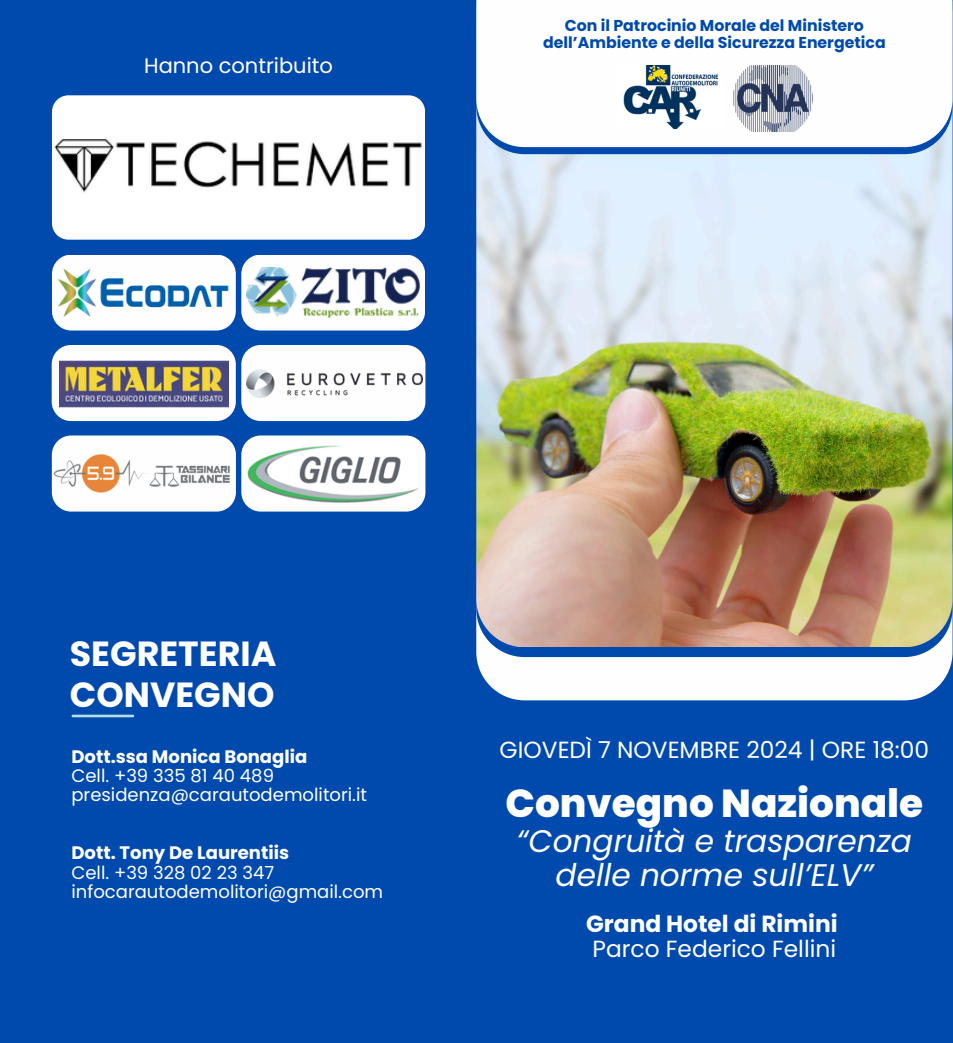
<style>
.page{position:relative;width:953px;height:1043px;background:#fff}
.page>*{position:absolute;margin:0;border:0;box-sizing:border-box;transform-origin:0 0}
.t1{font:800 39.02px "Poppins";color:#fff}
.t2{font:700 34.82px/41.5px "Poppins";color:#fff}
.t3{font:italic 31.15px/33.8px "Poppins";color:#fff;text-align:center}
.t4{font:23.28px/24.8px "Poppins";color:#fff}
.t5{font:21px "Poppins";color:#fff}
.t6{font:18.03px/19.2px "Poppins";color:#fff}
.t7{font:700 15.75px/17.2px "Poppins";color:#004aad;text-align:center}
.s1{font-weight:700}
</style>
<div class="page">
<div style="left:0;top:0;width:953px;height:1042px;background:#004aad"></div>
<div style="left:476px;top:657px;width:476px;height:43px;background:#fefefe"></div>
<svg style="left:476px;top:646px;width:476px;height:11px"></svg>
<img style="left:476px;top:154px;width:476px;height:492px">
<svg style="left:476px;top:147px;width:476px;height:7px"></svg>
<div style="left:476px;top:0;width:476px;height:147px;background:#fefefe"></div>
<img style="left:616px;top:65px;width:108px;height:63px">
<img style="left:734px;top:65px;width:78px;height:66px">
<img style="left:52px;top:95px;width:373px;height:144px">
<div style="left:52px;top:254px;width:184px;height:76px;background:#fefefe;border-radius:19px"></div>
<img style="left:58px;top:268px;width:171px;height:49px">
<div style="left:241px;top:254px;width:184px;height:76px;background:#fefefe;border-radius:19px"></div>
<div style="left:52px;top:345px;width:184px;height:76px;background:#fefefe;border-radius:19px"></div>
<img style="left:246px;top:267px;width:174px;height:50px">
<img style="left:59px;top:360px;width:169px;height:48px">
<hr style="left:73px;top:714px;width:60px;height:3px;background:#b7e0eb">
<div style="left:241px;top:345px;width:184px;height:76px;background:#fefefe;border-radius:19px"></div>
<div style="left:52px;top:435px;width:184px;height:76px;background:#fefefe;border-radius:19px"></div>
<div style="left:241px;top:435px;width:184px;height:76px;background:#fefefe;border-radius:19px"></div>
<img style="left:54px;top:454px;width:176px;height:38px">
<img style="left:246px;top:443px;width:176px;height:60px;border-radius:30px">
<img style="left:246px;top:369px;width:176px;height:29px">
<p class="t5" style="left:144px;top:50px;width:190px">Hanno contribuito</p>
<h4 class="t7" style="left:543px;top:17px;width:344px">Con il Patrocinio Morale del Ministero dell’Ambiente e della Sicurezza Energetica</h4>
<h2 class="t2" style="left:70px;top:632px;width:208px">SEGRETERIA<br>CONVEGNO</h2>
<p class="t6" style="left:71px;top:746px;width:297px"><span class="s1">Dott.ssa Monica Bonaglia<br></span>Cell. +39 335 81 40 489 presidenza@carautodemolitori.it</p>
<h3 class="t6" style="left:71px;top:843px;width:313px"><span class="s1">Dott. Tony De Laurentiis<br></span>Cell. +39 328 02 23 347 infocarautodemolitori@gmail.com</h3>
<p class="t4" style="left:500px;top:737px;width:431px">GIOVEDÌ 7 NOVEMBRE 2024 | ORE 18:00</p>
<h6 class="t1" style="left:505px;top:775px;width:419px">Convegno Nazionale</h6>
<h6 class="t3" style="left:517px;top:823px;width:397px">“Congruità e trasparenza delle norme sull’ELV”</h6>
<p class="t4" style="left:586px;top:911px;width:253px"><span class="s1">Grand Hotel di Rimini<br></span>Parco Federico Fellini</p>
</div>
